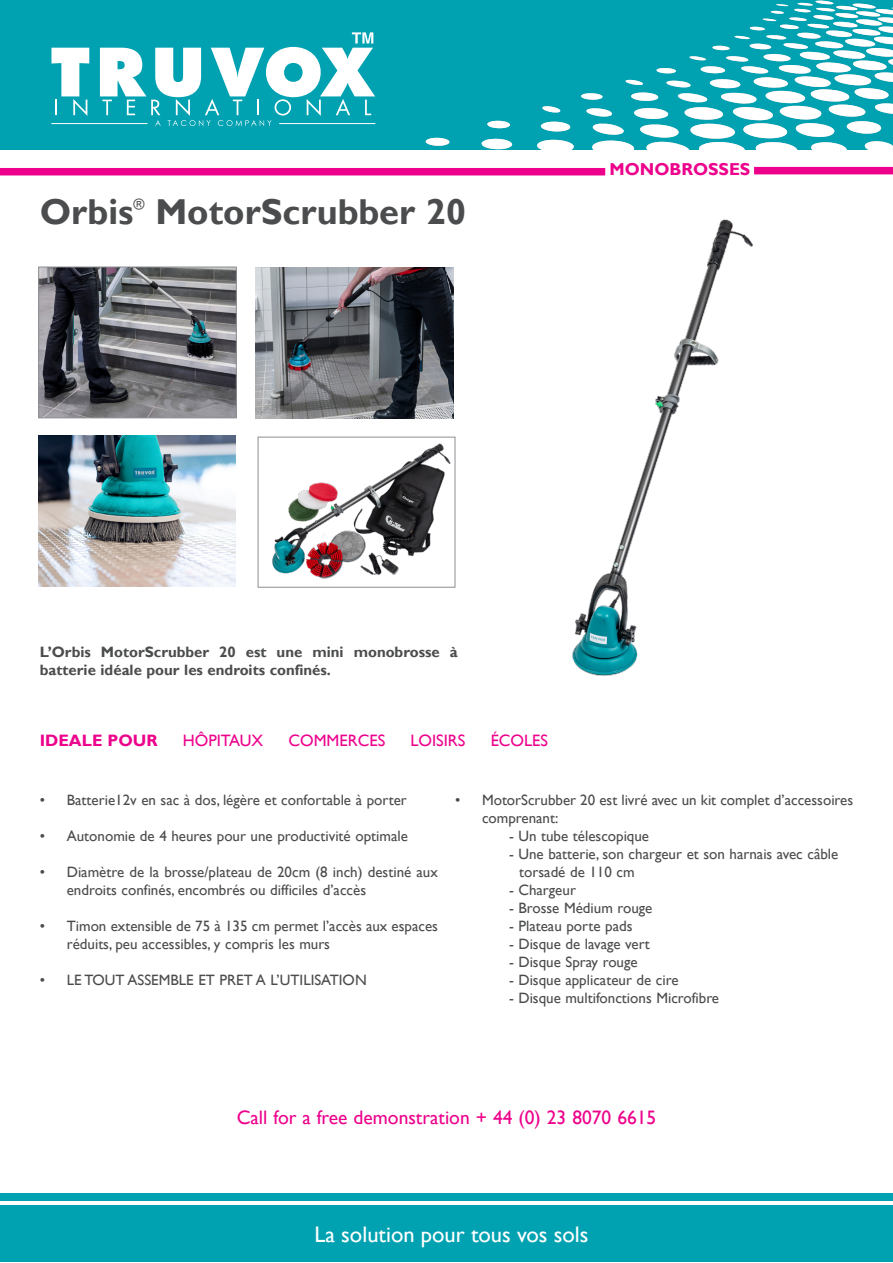
<style>
.page{position:relative;width:893px;height:1263px;background:#fff}
.page>*{position:absolute;margin:0;border:0;box-sizing:border-box;transform-origin:0 0}
.t1{font:700 36px "Gill Sans";color:#4b4c4d}
.t2{font:22.5px "Gill Sans";color:#fff}
.t3{font:19.5px "Gill Sans";color:#ed028c}
.t4{font:700 17.25px "Gill Sans";color:#ed028c}
.t5{font:16.5px "Gill Sans";color:#ed028c}
.t6{font:700 16.5px "Gill Sans";color:#ed028c}
.t7{font:15px/18px "Gill Sans";color:#4b4c4d}
.t8{font:700 15px/18px "Gill Sans";color:#4b4c4d}
</style>
<div class="page">
<div style="left:0;top:0;width:893px;height:149px;background:#00a2b2"></div>
<svg style="left:375px;top:1px;width:518px;height:148px"></svg>
<svg style="left:51px;top:48px;width:38px;height:68px"></svg>
<svg style="left:100px;top:32px;width:275px;height:94px"></svg>
<hr style="left:279px;top:123px;width:96px;height:1px;background:#fff">
<hr style="left:51px;top:123px;width:96px;height:1px;background:#fff">
<img style="left:38px;top:436px;width:198px;height:151px">
<img style="left:256px;top:268px;width:197px;height:150px">
<img style="left:40px;top:269px;width:195px;height:147px">
<div style="left:38px;top:267px;width:199px;height:151px;border:1px solid #8d8f92"></div>
<img style="left:272px;top:443px;width:179px;height:136px">
<div style="left:258px;top:437px;width:197px;height:151px;border:1px solid #8d8f92"></div>
<div style="left:0;top:1194px;width:893px;height:7px;background:#00a2b2"></div>
<div style="left:1px;top:1205px;width:892px;height:57px;background:#00a2b2"></div>
<div style="left:0;top:168px;width:605px;height:7px;background:#ec008c"></div>
<div style="left:754px;top:167px;width:139px;height:7px;background:#ec008c"></div>
<img style="left:572px;top:219px;width:181px;height:457px">
<p class="t1" style="left:40px;top:190px;width:95px">Orbis</p>
<p class="t7" style="left:134px;top:195px;width:13px">®</p>
<p class="t1" style="left:155px;top:190px;width:312px">MotorScrubber 20</p>
<p class="t4" style="left:610px;top:159px;width:142px">MONOBROSSES</p>
<p class="t8" style="left:40px;top:643px;width:419px">L’Orbis MotorScrubber 20 est une mini monobrosse à batterie idéale pour les endroits confinés.</p>
<p class="t6" style="left:40px;top:731px;width:119px">IDEALE POUR</p>
<p class="t5" style="left:183px;top:731px;width:82px">HÔPITAUX</p>
<p class="t5" style="left:288px;top:731px;width:98px">COMMERCES</p>
<p class="t5" style="left:410px;top:731px;width:56px">LOISIRS</p>
<p class="t5" style="left:491px;top:731px;width:59px">ÉCOLES</p>
<p class="t7" style="left:40px;top:791px;width:369px">• Batterie12v en sac à dos, légère et confortable à porter</p>
<p class="t7" style="left:40px;top:827px;width:370px">• Autonomie de 4 heures pour une productivité optimale</p>
<p class="t7" style="left:67px;top:863px;width:373px;text-indent:-27px">• Diamètre de la brosse/plateau de 20cm (8 inch) destiné aux endroits confinés, encombrés ou difficiles d’accès</p>
<p class="t7" style="left:67px;top:917px;width:373px;text-indent:-27px">• Timon extensible de 75 à 135 cm permet l’accès aux espaces réduits, peu accessibles, y compris les murs</p>
<p class="t7" style="left:40px;top:971px;width:328px">• LE TOUT ASSEMBLE ET PRET A L’UTILISATION</p>
<p class="t7" style="left:482px;top:791px;width:373px;text-indent:-27px">• MotorScrubber 20 est livré avec un kit complet d’accessoires comprenant:</p>
<p class="t7" style="left:509px;top:827px;width:142px">- Un tube télescopique</p>
<p class="t7" style="left:509px;top:845px;width:331px">- Une batterie, son chargeur et son harnais avec câble</p>
<p class="t7" style="left:519px;top:863px;width:117px">torsadé de 110 cm</p>
<p class="t7" style="left:509px;top:881px;width:68px">- Chargeur</p>
<p class="t7" style="left:509px;top:899px;width:145px">- Brosse Médium rouge</p>
<p class="t7" style="left:509px;top:917px;width:125px">- Plateau porte pads</p>
<p class="t7" style="left:509px;top:935px;width:142px">- Disque de lavage vert</p>
<p class="t7" style="left:509px;top:953px;width:130px">- Disque Spray rouge</p>
<p class="t7" style="left:509px;top:971px;width:171px">- Disque applicateur de cire</p>
<p class="t7" style="left:509px;top:989px;width:212px">- Disque multifonctions Microfibre</p>
<p class="t3" style="left:237px;top:1106px;width:421px">Call for a free demonstration + 44 (0) 23 8070 6615</p>
<p class="t2" style="left:314px;top:1221px;width:276px">La solution pour tous vos sols</p>
</div>
